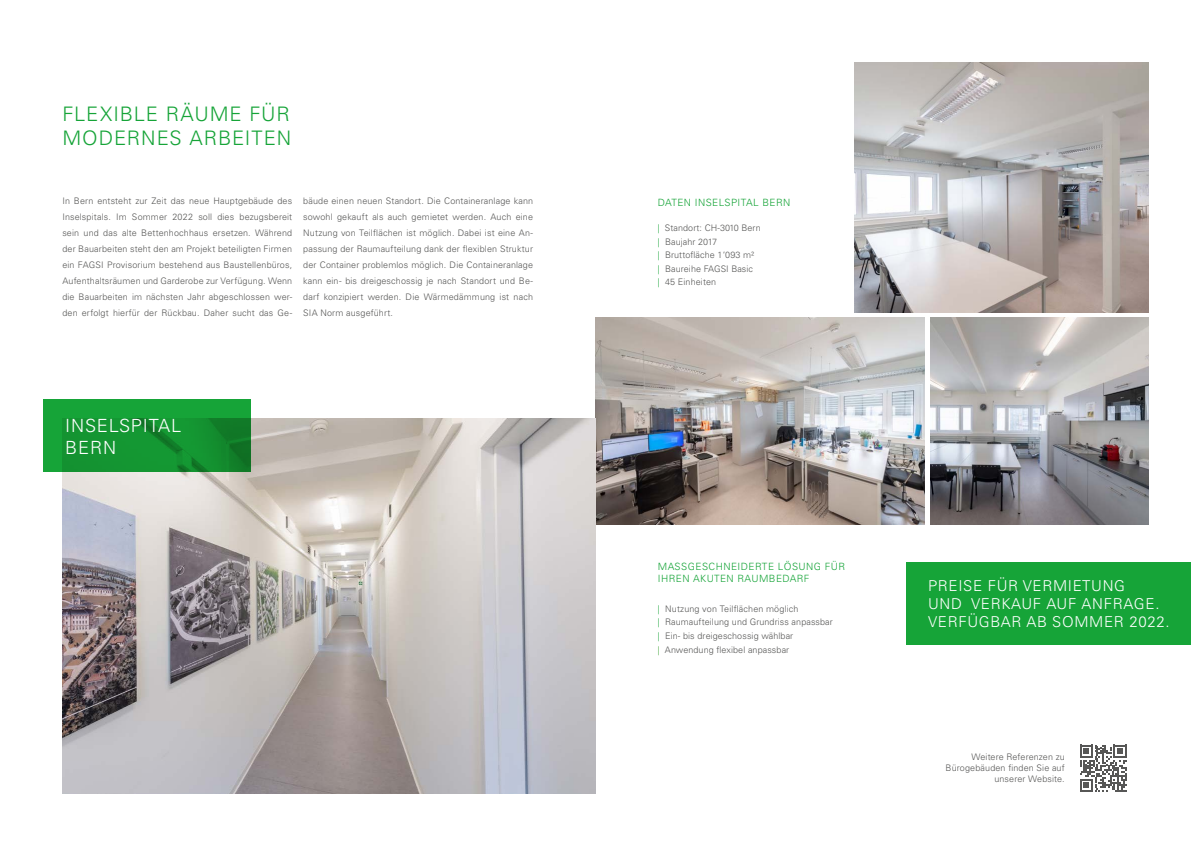
<style>
.page{position:relative;width:1191px;height:842px;background:#fff}
.page>*{position:absolute;margin:0;border:0;box-sizing:border-box;transform-origin:0 0}
.t1{font:300 20px/24px "Univers LT Pro 45";letter-spacing:.045em;color:#16a438}
.t2{font:300 18.1px "Univers LT Pro 45";letter-spacing:.045em;color:#fff}
.t3{font:300 15px "Univers LT Pro 45";letter-spacing:.045em;color:#fff}
.t4{font:300 10px/12px "Univers LT Pro 45";letter-spacing:.045em;color:#16a438}
.Fließtext{font:300 9px/16px "Univers LT Pro 45";letter-spacing:.01em;color:#575756;text-align:justify}
.s1{color:#16a438}
.s2{color:#3fa535}
</style>
<div class="page">
<img style="left:855px;top:62px;width:293px;height:250px">
<img style="left:595px;top:318px;width:329px;height:206px">
<img style="left:62px;top:418px;width:533px;height:376px">
<img style="left:930px;top:318px;width:218px;height:206px">
<div style="left:906px;top:563px;width:285px;height:82px;background:#16a438"></div>
<svg style="left:44px;top:400px;width:207px;height:72px;background:#149532"></svg>
<svg style="left:1080px;top:745px;width:46px;height:47px"></svg>
<p class="t1" style="left:62px;top:101px;width:230px">FLEXIBLE RÄUME FÜR<br>MODERNES ARBEITEN</p>
<p class="Fließtext" style="left:62px;top:193px;width:231px">In Bern entsteht zur Zeit das neue Hauptgebäude des Inselspitals. Im Sommer 2022 soll dies bezugsbereit sein und das alte Bettenhochhaus ersetzen. Während der Bauarbeiten steht den am Projekt beteiligten Firmen ein FAGSI Provisorium bestehend aus Baustellenbüros, Aufenthaltsräumen und Garderobe zur Verfügung. Wenn die Bauarbeiten im nächsten Jahr abgeschlossen wer&shy;den erfolgt hierfür der Rückbau. Daher sucht das Ge-</p>
<p class="Fließtext" style="left:303px;top:193px;width:231px">bäude einen neuen Standort. Die Containeranlage kann sowohl gekauft als auch gemietet werden. Auch eine Nutzung von Teilflächen ist möglich. Dabei ist eine An&shy;passung der Raumaufteilung dank der flexiblen Struktur der Container problemlos möglich. Die Containeranlage kann ein- bis dreigeschossig je nach Standort und Be&shy;darf konzipiert werden. Die Wärmedämmung ist nach SIA Norm ausgeführt.</p>
<p class="t2" style="left:65px;top:414px;width:118px">INSELSPITAL</p>
<p class="t2" style="left:65px;top:436px;width:52px">BERN</p>
<p class="t4" style="left:658px;top:197px;width:134px">DATEN INSELSPITAL BERN</p>
<p class="Fließtext" style="left:658px;top:219px;width:104px"><span class="s1">|</span> Standort: CH-3010 Bern</p>
<p class="Fließtext" style="left:658px;top:233px;width:61px"><span class="s1">|</span> Baujahr 2017</p>
<p class="Fließtext" style="left:658px;top:247px;width:98px"><span class="s1">|</span> Bruttofläche 1‘093 m²</p>
<p class="Fließtext" style="left:658px;top:260px;width:97px"><span class="s1">|</span> Baureihe FAGSI Basic</p>
<p class="Fließtext" style="left:658px;top:274px;width:60px"><span class="s1">|</span> 45 Einheiten</p>
<p class="t4" style="left:658px;top:560px;width:189px">MASSGESCHNEIDERTE LÖSUNG FÜR<br>IHREN AKUTEN RAUMBEDARF</p>
<p class="Fließtext" style="left:658px;top:600px;width:142px"><span class="s1">|</span> Nutzung von Teilflächen möglich</p>
<p class="Fließtext" style="left:658px;top:614px;width:176px"><span class="s1">|</span> Raumaufteilung und Grundriss anpassbar</p>
<p class="Fließtext" style="left:658px;top:627px;width:137px"><span class="s1">|</span> Ein- bis dreigeschossig wählbar</p>
<p class="Fließtext" style="left:658px;top:641px;width:133px"><span class="s2">|</span> Anwendung flexibel anpassbar</p>
<p class="t3" style="left:928px;top:575px;width:199px">PREISE FÜR VERMIETUNG</p>
<p class="t3" style="left:928px;top:593px;width:233px">UND VERKAUF AUF ANFRAGE.</p>
<p class="t3" style="left:928px;top:611px;width:243px">VERFÜGBAR AB SOMMER 2022.</p>
<p class="Fließtext" style="left:945px;top:751px;width:121px;line-height:10.8px;text-align:right">Weitere Referenzen zu<br>Bürogebäuden finden Sie auf unserer Website.</p>
</div>
